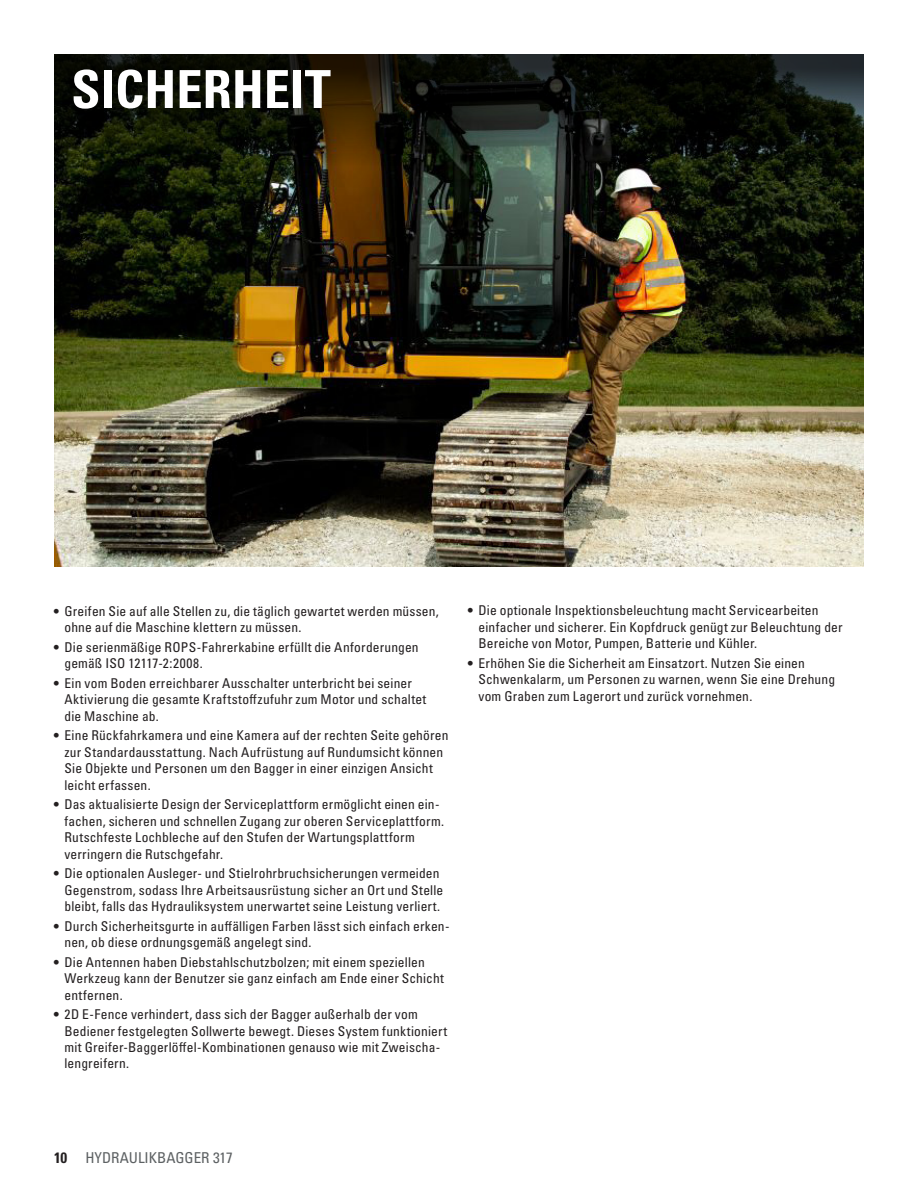
<style>
.page{position:relative;width:918px;height:1188px;background:#fff}
.page>*{position:absolute;margin:0;border:0;box-sizing:border-box;transform-origin:0 0}
.t1{font:52.5px "Univers LTCYR 67 Bold Cond";color:#fff}
.t2{font:condensed 15px "Univers LTCYR 57";color:#5d6163}
.t3{font:condensed 13.5px/16.5px "Univers LTCYR 57";letter-spacing:.01em;color:#231f20}
.s1{font-family:"Univers LTCYR 67 Bold Cond";font-stretch:normal;color:#231f20}
</style>
<div class="page">
<img style="left:54px;top:338px;width:810px;height:229px">
<img style="left:54px;top:54px;width:810px;height:284px">
<h1 class="t1" style="left:71px;top:57px;width:261px">SICHERHEIT</h1>
<p class="t3" style="left:65px;top:602px;width:376px;text-indent:-11px">• Greifen Sie auf alle Stellen zu, die täglich gewartet werden müssen, ohne auf die Maschine klettern zu müssen.</p>
<p class="t3" style="left:65px;top:638px;width:356px;text-indent:-11px">• Die serienmäßige ROPS-Fahrerkabine erfüllt die Anforderungen gemäß ISO 12117-2:2008.</p>
<p class="t3" style="left:65px;top:674px;width:363px;text-indent:-11px">• Ein vom Boden erreichbarer Ausschalter unterbricht bei seiner<br>Aktivierung die gesamte Kraftstoffzufuhr zum Motor und schaltet die Maschine ab.</p>
<p class="t3" style="left:65px;top:727px;width:385px;text-indent:-11px">• Eine Rückfahrkamera und eine Kamera auf der rechten Seite gehören zur Standardausstattung. Nach Aufrüstung auf Rundumsicht können Sie Objekte und Personen um den Bagger in einer einzigen Ansicht leicht erfassen.</p>
<p class="t3" style="left:65px;top:796px;width:381px;text-indent:-11px">• Das aktualisierte Design der Serviceplattform ermöglicht einen ein&shy;fachen, sicheren und schnellen Zugang zur oberen Serviceplattform.<br>Rutschfeste Lochbleche auf den Stufen der Wartungsplattform verringern die Rutschgefahr.</p>
<p class="t3" style="left:65px;top:865px;width:380px;text-indent:-11px">• Die optionalen Ausleger- und Stielrohrbruchsicherungen vermeiden<br>Gegenstrom, sodass Ihre Arbeitsausrüstung sicher an Ort und Stelle bleibt, falls das Hydrauliksystem unerwartet seine Leistung verliert.</p>
<p class="t3" style="left:65px;top:917px;width:387px;text-indent:-11px">• Durch Sicherheitsgurte in auffälligen Farben lässt sich einfach erken&shy;nen, ob diese ordnungsgemäß angelegt sind.</p>
<p class="t3" style="left:65px;top:953px;width:381px;text-indent:-11px">• Die Antennen haben Diebstahlschutzbolzen; mit einem speziellen<br>Werkzeug kann der Benutzer sie ganz einfach am Ende einer Schicht entfernen.</p>
<p class="t3" style="left:65px;top:1006px;width:384px;text-indent:-11px">• 2D E-Fence verhindert, dass sich der Bagger außerhalb der vom Bediener festgelegten Sollwerte bewegt. Dieses System funktioniert mit Greifer-Baggerlöffel-Kombinationen genauso wie mit Zweischa&shy;lengreifern.</p>
<p class="t3" style="left:479px;top:602px;width:366px;text-indent:-11px">• Die optionale Inspektionsbeleuchtung macht Servicearbeiten einfacher und sicherer. Ein Kopfdruck genügt zur Beleuchtung der<br>Bereiche von Motor, Pumpen, Batterie und Kühler.</p>
<p class="t3" style="left:479px;top:655px;width:358px;text-indent:-11px">• Erhöhen Sie die Sicherheit am Einsatzort. Nutzen Sie einen<br>Schwenkalarm, um Personen zu warnen, wenn Sie eine Drehung vom Graben zum Lagerort und zurück vornehmen.</p>
<p class="t2" style="left:54px;top:1148px;width:180px"><span class="s1">10</span> HYDRAULIKBAGGER 317</p>
</div>
